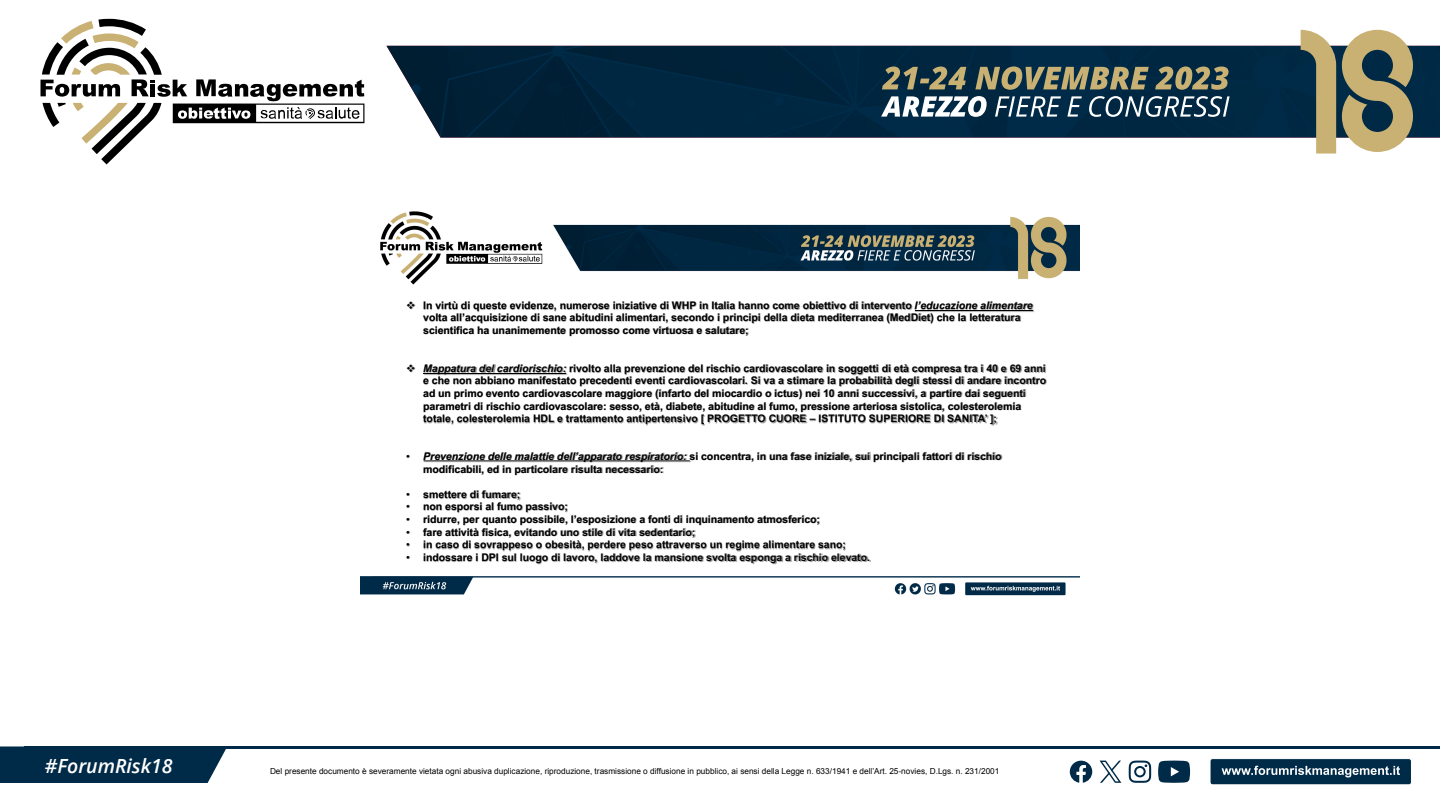
<style>
.page{position:relative;width:1440px;height:810px;background:#fff}
.page>*{position:absolute;margin:0;border:0;box-sizing:border-box;transform-origin:0 0}
.t1{font:italic 600 19.5px "Open Sans";color:#fff}
.t2{font:700 10.5px/12.5px "Arial";color:#000}
.t3{font:8.25px "Arial";color:#000}
.s1{font-style:italic}
.s2{font-weight:400}
</style>
<div class="page">
<div style="left:0;top:746px;width:226px;height:37px;background:#002b48"></div>
<div style="left:1210px;top:759px;width:201px;height:26px;background:#002b48;border-radius:3px"></div>
<div style="left:1210px;top:758px;width:202px;height:27px;border:1px solid #fff;border-radius:3px"></div>
<svg style="left:1222px;top:766px;width:178px;height:11px"></svg>
<hr style="left:24px;top:746px;width:1416px;height:3px;background:#002b48">
<img style="left:386px;top:46px;width:1054px;height:92px">
<svg style="left:1342px;top:30px;width:71px;height:122px;background:#9a9575"></svg>
<svg style="left:1301px;top:30px;width:35px;height:124px;background:#929074"></svg>
<svg style="left:40px;top:19px;width:324px;height:145px"></svg>
<svg style="left:881px;top:96px;width:349px;height:21px"></svg>
<svg style="left:882px;top:66px;width:347px;height:24px;background:#656c5b"></svg>
<svg style="left:1129px;top:761px;width:22px;height:22px"></svg>
<svg style="left:1158px;top:761px;width:32px;height:22px"></svg>
<svg style="left:1070px;top:761px;width:22px;height:22px"></svg>
<svg style="left:1100px;top:761px;width:21px;height:22px"></svg>
<img style="left:360px;top:211px;width:720px;height:385px">
<img style="left:400px;top:296px;width:17px;height:23px">
<img style="left:417px;top:295px;width:491px;height:12px">
<img style="left:908px;top:295px;width:133px;height:24px">
<hr style="left:915px;top:310px;width:118px;height:1px;background:#000">
<img style="left:417px;top:307px;width:466px;height:24px">
<img style="left:883px;top:307px;width:41px;height:24px">
<img style="left:924px;top:307px;width:108px;height:24px">
<img style="left:417px;top:320px;width:340px;height:24px">
<img style="left:400px;top:359px;width:17px;height:23px">
<img style="left:417px;top:358px;width:73px;height:12px">
<img style="left:490px;top:358px;width:66px;height:12px">
<img style="left:556px;top:358px;width:6px;height:12px">
<img style="left:562px;top:358px;width:495px;height:12px">
<img style="left:417px;top:370px;width:612px;height:13px">
<img style="left:1029px;top:370px;width:28px;height:24px">
<img style="left:417px;top:383px;width:620px;height:24px">
<img style="left:417px;top:395px;width:615px;height:25px">
<img style="left:417px;top:408px;width:386px;height:24px">
<img style="left:803px;top:408px;width:9px;height:24px">
<img style="left:812px;top:408px;width:193px;height:24px">
<img style="left:400px;top:446px;width:283px;height:24px">
<img style="left:671px;top:461px;width:12px;height:2px">
<svg style="left:671px;top:460px;width:12px;height:1px"></svg>
<img style="left:683px;top:446px;width:183px;height:24px">
<img style="left:866px;top:446px;width:146px;height:24px">
<img style="left:417px;top:458px;width:254px;height:25px">
<img style="left:400px;top:484px;width:128px;height:12px">
<img style="left:400px;top:496px;width:176px;height:13px">
<img style="left:400px;top:509px;width:428px;height:24px">
<img style="left:400px;top:521px;width:304px;height:13px">
<img style="left:400px;top:534px;width:454px;height:13px">
<img style="left:400px;top:547px;width:478px;height:24px">
<p class="t2" style="left:423px;top:299px;width:611px;text-indent:-17px">❖ In virtù di queste evidenze, numerose iniziative di WHP in Italia hanno come obiettivo di intervento <span class="s1">l’educazione alimentare </span>volta all’acquisizione di sane abitudini alimentari, secondo i principi della dieta mediterranea (MedDiet) che la letteratura scientifica ha unanimemente promosso come virtuosa e salutare;</p>
<p class="t2" style="left:423px;top:362px;width:625px;text-indent:-17px">❖ <span class="s1">Mappatura del cardiorischio:</span> rivolto alla prevenzione del rischio cardiovascolare in soggetti di età compresa tra i 40 e 69 anni e che non abbiano manifestato precedenti eventi cardiovascolari. Si va a stimare la probabilità degli stessi di andare incontro ad un primo evento cardiovascolare maggiore (infarto del miocardio o ictus) nei 10 anni successivi, a partire dai seguenti parametri di rischio cardiovascolare: sesso, età, diabete, abitudine al fumo, pressione arteriosa sistolica, colesterolemia totale, colesterolemia HDL e trattamento antipertensivo [ PROGETTO CUORE – ISTITUTO SUPERIORE DI SANITA’ ];</p>
<p class="t2" style="left:423px;top:450px;width:580px;line-height:12.8px;text-indent:-17px"><span class="s2">•</span> <span class="s1">Prevenzione delle malattie dell’apparato respiratorio:</span> si concentra, in una fase iniziale, sui principali fattori di rischio modificabili, ed in particolare risulta necessario:</p>
<p class="t2" style="left:406px;top:488px;width:116px"><span class="s2">•</span> smettere di fumare;</p>
<p class="t2" style="left:406px;top:500px;width:163px"><span class="s2">•</span> non esporsi al fumo passivo;</p>
<p class="t2" style="left:406px;top:513px;width:415px"><span class="s2">•</span> ridurre, per quanto possibile, l’esposizione a fonti di inquinamento atmosferico;</p>
<p class="t2" style="left:406px;top:526px;width:291px"><span class="s2">•</span> fare attività fisica, evitando uno stile di vita sedentario;</p>
<p class="t2" style="left:406px;top:538px;width:441px"><span class="s2">•</span> in caso di sovrappeso o obesità, perdere peso attraverso un regime alimentare sano;</p>
<p class="t2" style="left:406px;top:551px;width:465px"><span class="s2">•</span> indossare i DPI sul luogo di lavoro, laddove la mansione svolta esponga a rischio elevato.</p>
<h1 class="t1" style="left:45px;top:752px;width:129px">#ForumRisk18</h1>
<p class="t3" style="left:270px;top:766px;width:731px">Del presente documento è severamente vietata ogni abusiva duplicazione, riproduzione, trasmissione o diffusione in pubblico, ai sensi della Legge n. 633/1941 e dell’Art. 25-novies, D.Lgs. n. 231/2001</p>
</div>
